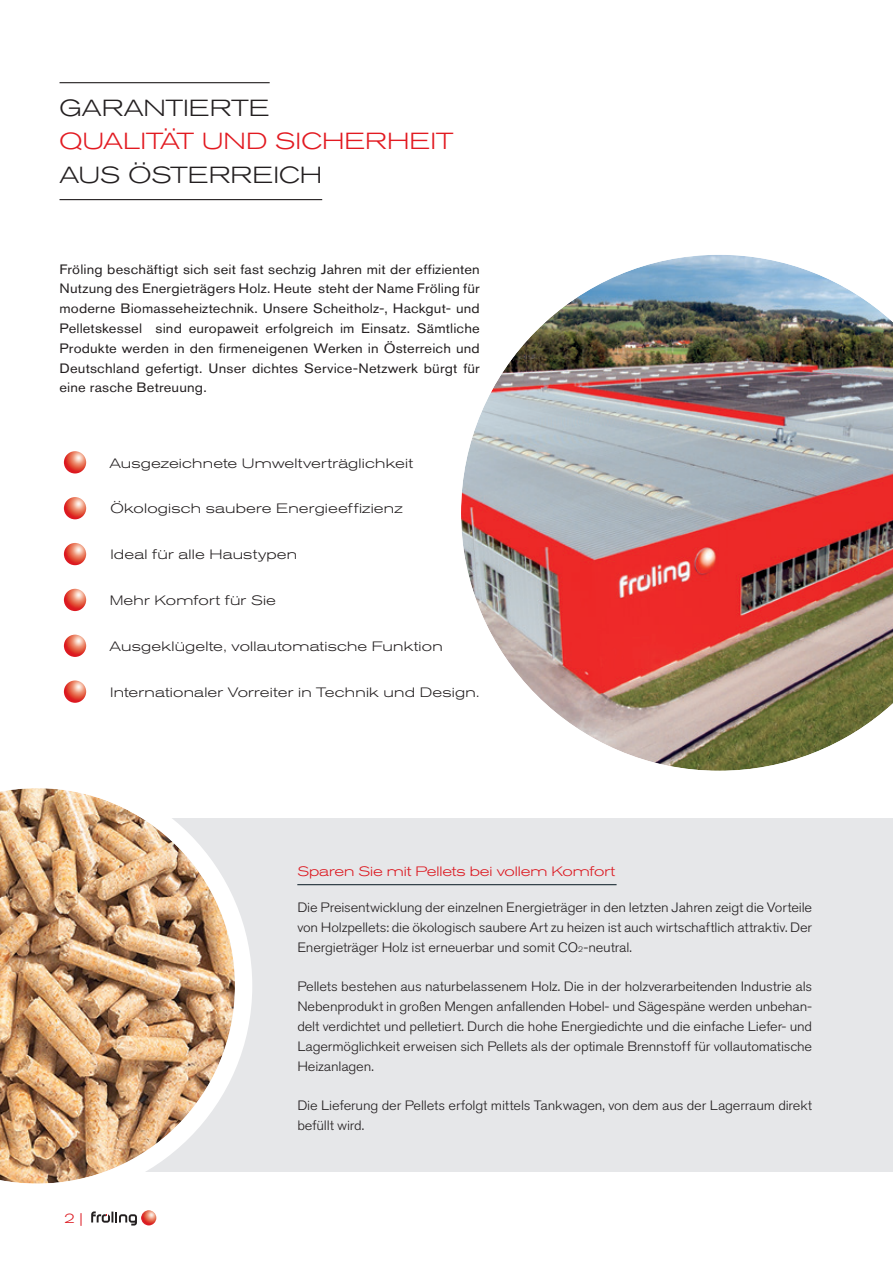
<style>
.page{position:relative;width:893px;height:1263px;background:#fff}
.page>*{position:absolute;margin:0;border:0;box-sizing:border-box;transform-origin:0 0}
.t1{font:300 expanded 23.1px "Akzidenz Grotesk BQ";color:#231f20;scale:1.08 1}
.t2{font:300 expanded 23.1px "Akzidenz Grotesk BQ";color:#e21a21;scale:1.08 1}
.t3{font:300 13.5px/19.8px "Akzidenz Grotesk BQ";letter-spacing:-.01em;color:#231f20;text-align:justify;scale:1.08 1}
.t4{font:13.5px/19.8px "Akzidenz Grotesk BQ";letter-spacing:.01em;color:#231f20;text-align:justify;scale:1.08 1}
.t5{font:300 expanded 13.5px "Akzidenz Grotesk BQ";letter-spacing:.015em;color:#231f20;scale:1.08 1}
.t6{font:300 expanded 13.5px "Akzidenz Grotesk BQ";letter-spacing:-.005em;color:#dc1820;scale:1.08 1}
.s1{font-size:7.8px}
</style>
<div class="page">
<div style="left:0;top:818px;width:893px;height:353px;background:#e6e7e9"></div>
<svg style="left:91px;top:1211px;width:46px;height:14px"></svg>
<img style="left:141px;top:1210px;width:15px;height:15px;border-radius:8px">
<img style="left:461px;top:255px;width:432px;height:516px">
<hr style="left:60px;top:82px;width:210px;height:1px;background:#231f20">
<hr style="left:60px;top:199px;width:262px;height:1px;background:#231f20">
<img style="left:0;top:788px;width:252px;height:396px">
<img style="left:64px;top:680px;width:22px;height:23px;border-radius:11px">
<img style="left:64px;top:635px;width:22px;height:22px;border-radius:11px">
<img style="left:64px;top:451px;width:22px;height:22px;border-radius:11px">
<img style="left:64px;top:497px;width:22px;height:22px;border-radius:11px">
<img style="left:64px;top:543px;width:22px;height:22px;border-radius:11px">
<img style="left:64px;top:589px;width:22px;height:22px;border-radius:11px">
<hr style="left:297px;top:884px;width:320px;height:1px;background:#071822">
<p class="t1" style="left:60px;top:95px;width:196px">GARANTIERTE</p>
<p class="t2" style="left:60px;top:128px;width:366px">QUALITÄT UND SICHERHEIT</p>
<p class="t1" style="left:60px;top:162px;width:245px">AUS ÖSTERREICH</p>
<p class="t4" style="left:60px;top:259px;width:391px">Fröling beschäftigt sich seit fast sechzig Jahren mit der effizienten Nutzung des Energieträgers Holz. Heute steht der Name Fröling für moderne Biomasseheiztechnik. Unsere Scheitholz-, Hackgut- und Pelletskessel sind europaweit erfolgreich im Einsatz. Sämtliche Produkte werden in den firmeneigenen Werken in Österreich und Deutschland gefertigt. Unser dichtes Service-Netzwerk bürgt für eine rasche Betreuung.</p>
<p class="t5" style="left:109px;top:455px;width:283px">Ausgezeichnete Umweltverträglichkeit</p>
<p class="t5" style="left:110px;top:501px;width:272px">Ökologisch saubere Energieeffizienz</p>
<p class="t5" style="left:110px;top:547px;width:175px">Ideal für alle Haustypen</p>
<p class="t5" style="left:110px;top:593px;width:156px">Mehr Komfort für Sie</p>
<p class="t5" style="left:110px;top:639px;width:310px">Ausgeklügelte, vollautomatische Funktion</p>
<p class="t5" style="left:110px;top:684px;width:344px">Internationaler Vorreiter in Technik und Design.</p>
<p class="t6" style="left:64px;top:1210px;width:19px">2 |</p>
<p class="t6" style="left:297px;top:864px;width:296px">Sparen Sie mit Pellets bei vollem Komfort</p>
<p class="t3" style="left:297px;top:898px;width:478px">Die Preisentwicklung der einzelnen Energieträger in den letzten Jahren zeigt die Vorteile von Holzpellets: die ökologisch saubere Art zu heizen ist auch wirtschaftlich attraktiv. Der Energieträger Holz ist erneuerbar und somit CO<span class="s1">2</span>-neutral.</p>
<p class="t3" style="left:297px;top:977px;width:478px">Pellets bestehen aus naturbelassenem Holz. Die in der holzverarbeitenden Industrie als Nebenprodukt in großen Mengen anfallenden Hobel- und Sägespäne werden unbehan&shy;delt verdichtet und pelletiert. Durch die hohe Energiedichte und die einfache Liefer- und Lagermöglichkeit erweisen sich Pellets als der optimale Brennstoff für vollautomatische Heizanlagen.</p>
<p class="t3" style="left:297px;top:1096px;width:478px">Die Lieferung der Pellets erfolgt mittels Tankwagen, von dem aus der Lagerraum direkt befüllt wird.</p>
</div>
